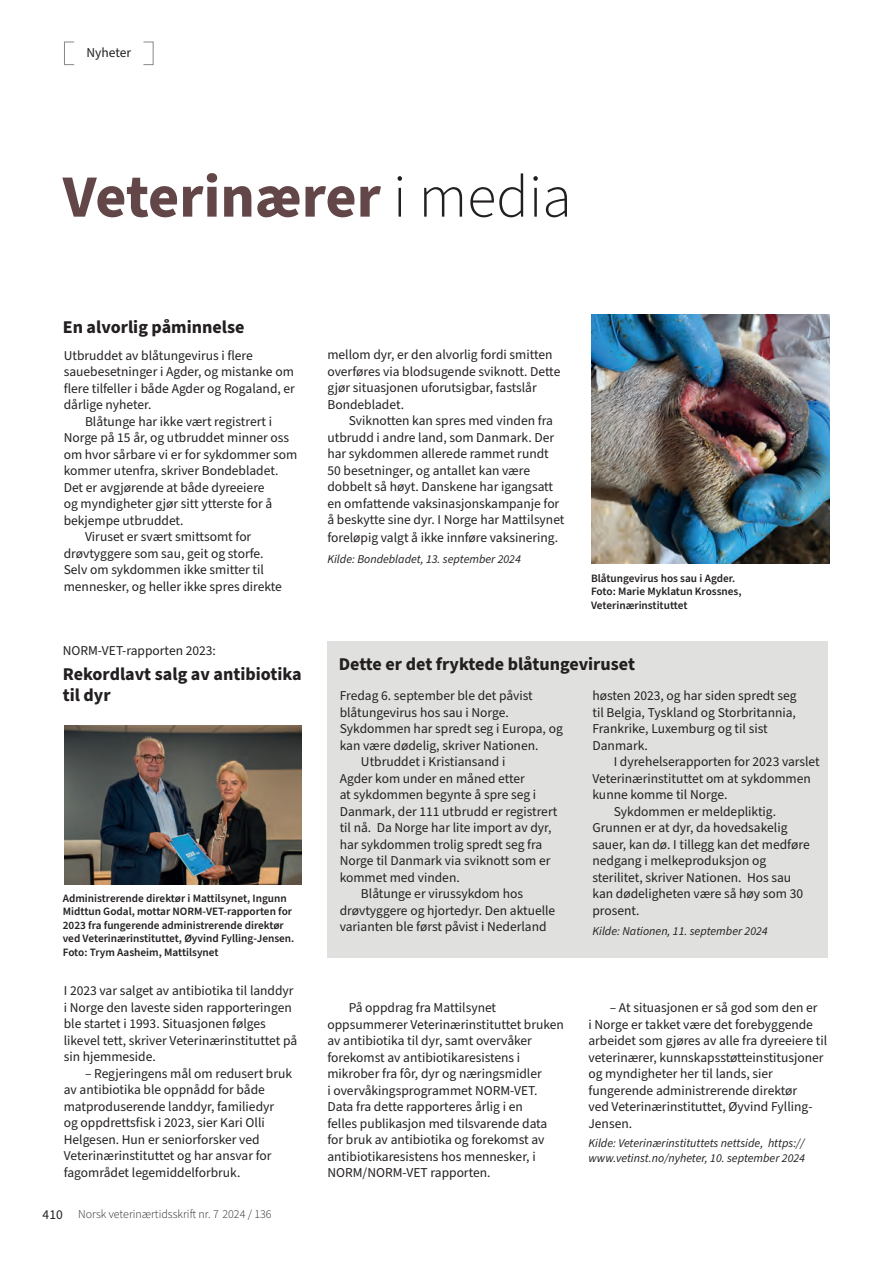
<style>
.page{position:relative;width:893px;height:1263px;background:#fff}
.page>*{position:absolute;margin:0;border:0;box-sizing:border-box;transform-origin:0 0}
.t1{font:700 60px "Source Sans Pro";color:#634748}
.t2{font:700 18px/21px "Source Sans Pro";color:#231f20}
.t3{font:13.5px/16.5px "Source Sans Pro";color:#231f20}
.t4{font:italic 12px/15px "Source Sans Pro";color:#231f20}
.t5{font:300 12px "Source Sans Pro";color:#231f20}
.t6{font:600 11.25px/13.5px "Source Sans Pro";color:#231f20}
.s1{font-weight:300;color:#231f20}
.s2{font-weight:400;font-size:13.5px}
</style>
<div class="page">
<div style="left:64px;top:42px;width:10px;height:23px;border:1px solid #868a81"></div>
<div style="left:327px;top:641px;width:501px;height:317px;background:#e0e1df"></div>
<img style="left:591px;top:314px;width:238px;height:250px">
<img style="left:64px;top:726px;width:238px;height:158px">
<p class="t3" style="left:86px;top:45px;width:46px">Nyheter</p>
<h1 class="t1" style="left:63px;top:156px;width:510px">Veterinærer <span class="s1">i media</span></h1>
<h2 class="t2" style="left:63px;top:317px;width:183px">En alvorlig påminnelse</h2>
<p class="t3" style="left:64px;top:347px;width:191px">Utbruddet av blåtungevirus i flere</p>
<p class="t3" style="left:64px;top:364px;width:232px">sauebesetninger i Agder, og mistanke om</p>
<p class="t3" style="left:64px;top:380px;width:233px">flere tilfeller i både Agder og Rogaland, er</p>
<p class="t3" style="left:64px;top:397px;width:89px">dårlige nyheter.</p>
<p class="t3" style="left:85px;top:413px;width:189px">Blåtunge har ikke vært registrert i</p>
<p class="t3" style="left:64px;top:430px;width:227px">Norge på 15 år, og utbruddet minner oss</p>
<p class="t3" style="left:64px;top:446px;width:235px">om hvor sårbare vi er for sykdommer som</p>
<p class="t3" style="left:64px;top:463px;width:216px">kommer utenfra, skriver Bondebladet.</p>
<p class="t3" style="left:64px;top:479px;width:202px">Det er avgjørende at både dyreeiere</p>
<p class="t3" style="left:64px;top:496px;width:210px">og myndigheter gjør sitt ytterste for å</p>
<p class="t3" style="left:64px;top:512px;width:121px">bekjempe utbruddet.</p>
<p class="t3" style="left:85px;top:529px;width:168px">Viruset er svært smittsomt for</p>
<p class="t3" style="left:64px;top:545px;width:201px">drøvtyggere som sau, geit og storfe.</p>
<p class="t3" style="left:64px;top:562px;width:202px">Selv om sykdommen ikke smitter til</p>
<p class="t3" style="left:64px;top:578px;width:220px">mennesker, og heller ikke spres direkte</p>
<p class="t3" style="left:63px;top:643px;width:155px">NORM-VET-rapporten 2023:</p>
<h2 class="t2" style="left:63px;top:664px;width:241px">Rekordlavt salg av antibiotika til dyr</h2>
<p class="t6" style="left:63px;top:891px;width:233px">Administrerende direktør i Mattilsynet, Ingunn Midttun Godal, mottar NORM-VET-rapporten for 2023 fra fungerende administrerende direktør ved Veterinærinstituttet, Øyvind Fylling-Jensen.<br>Foto: Trym Aasheim, Mattilsynet</p>
<p class="t3" style="left:64px;top:983px;width:235px">I 2023 var salget av antibiotika til landdyr i Norge den laveste siden rapporteringen ble startet i 1993. Situasjonen følges likevel tett, skriver Veterinærinstituttet på sin hjemmeside.</p>
<p class="t3" style="left:64px;top:1065px;width:230px;text-indent:21px">– Regjeringens mål om redusert bruk av antibiotika ble oppnådd for både matproduserende landdyr, familiedyr<br>og oppdrettsfisk i 2023, sier Kari Olli Helgesen. Hun er seniorforsker ved Veterinærinstituttet og har ansvar for fagområdet legemiddelforbruk.</p>
<p class="t5" style="left:43px;top:1206px;width:230px"><span class="s2">410</span> Norsk veterinærtidsskrift nr. 7 2024 / 136</p>
<p class="t3" style="left:327px;top:347px;width:234px">mellom dyr, er den alvorlig fordi smitten overføres via blodsugende sviknott. Dette gjør situasjonen uforutsigbar, fastslår Bondebladet.</p>
<p class="t3" style="left:327px;top:413px;width:239px;text-indent:21px">Sviknotten kan spres med vinden fra utbrudd i andre land, som Danmark. Der har sykdommen allerede rammet rundt 50 besetninger, og antallet kan være dobbelt så høyt. Danskene har igangsatt en omfattende vaksinasjonskampanje for å beskytte sine dyr. I Norge har Mattilsynet foreløpig valgt å ikke innføre vaksinering.</p>
<p class="t4" style="left:327px;top:552px;width:195px">Kilde: Bondebladet, 13. september 2024</p>
<p class="t6" style="left:591px;top:571px;width:152px">Blåtungevirus hos sau i Agder.<br>Foto: Marie Myklatun Krossnes,<br>Veterinærinstituttet</p>
<h2 class="t2" style="left:339px;top:654px;width:298px">Dette er det fryktede blåtungeviruset</h2>
<p class="t3" style="left:340px;top:688px;width:195px">Fredag 6. september ble det påvist</p>
<p class="t3" style="left:340px;top:704px;width:171px">blåtungevirus hos sau i Norge.</p>
<p class="t3" style="left:340px;top:721px;width:225px">Sykdommen har spredt seg i Europa, og</p>
<p class="t3" style="left:340px;top:737px;width:200px">kan være dødelig, skriver Nationen.</p>
<p class="t3" style="left:361px;top:754px;width:146px">Utbruddet i Kristiansand i</p>
<p class="t3" style="left:340px;top:770px;width:187px">Agder kom under en måned etter</p>
<p class="t3" style="left:340px;top:787px;width:198px">at sykdommen begynte å spre seg i</p>
<p class="t3" style="left:340px;top:803px;width:219px">Danmark, der 111 utbrudd er registrert</p>
<p class="t3" style="left:340px;top:820px;width:213px">til nå. Da Norge har lite import av dyr,</p>
<p class="t3" style="left:340px;top:836px;width:204px">har sykdommen trolig spredt seg fra</p>
<p class="t3" style="left:340px;top:853px;width:212px">Norge til Danmark via sviknott som er</p>
<p class="t3" style="left:340px;top:869px;width:122px">kommet med vinden.</p>
<p class="t3" style="left:361px;top:886px;width:164px">Blåtunge er virussykdom hos</p>
<p class="t3" style="left:340px;top:902px;width:217px">drøvtyggere og hjortedyr. Den aktuelle</p>
<p class="t3" style="left:340px;top:919px;width:208px">varianten ble først påvist i Nederland</p>
<p class="t3" style="left:592px;top:688px;width:205px">høsten 2023, og har siden spredt seg til Belgia, Tyskland og Storbritannia,<br>Frankrike, Luxemburg og til sist<br>Danmark.</p>
<p class="t3" style="left:614px;top:754px;width:207px">I dyrehelserapporten for 2023 varslet</p>
<p class="t3" style="left:592px;top:770px;width:220px">Veterinærinstituttet om at sykdommen</p>
<p class="t3" style="left:592px;top:787px;width:136px">kunne komme til Norge.</p>
<p class="t3" style="left:614px;top:803px;width:164px">Sykdommen er meldepliktig.</p>
<p class="t3" style="left:592px;top:820px;width:196px">Grunnen er at dyr, da hovedsakelig</p>
<p class="t3" style="left:592px;top:836px;width:219px">sauer, kan dø. I tillegg kan det medføre</p>
<p class="t3" style="left:592px;top:853px;width:175px">nedgang i melkeproduksjon og</p>
<p class="t3" style="left:592px;top:869px;width:200px">sterilitet, skriver Nationen. Hos sau</p>
<p class="t3" style="left:592px;top:886px;width:212px">kan dødeligheten være så høy som 30</p>
<p class="t3" style="left:592px;top:903px;width:49px">prosent.</p>
<p class="t4" style="left:592px;top:923px;width:177px">Kilde: Nationen, 11. september 2024</p>
<p class="t3" style="left:327px;top:1000px;width:238px;text-indent:21px">På oppdrag fra Mattilsynet oppsummerer Veterinærinstituttet bruken av antibiotika til dyr, samt overvåker forekomst av antibiotikaresistens i mikrober fra fôr, dyr og næringsmidler<br>i overvåkingsprogrammet NORM-VET.<br>Data fra dette rapporteres årlig i en<br>felles publikasjon med tilsvarende data for bruk av antibiotika og forekomst av antibiotikaresistens hos mennesker, i NORM/NORM-VET rapporten.</p>
<p class="t3" style="left:588px;top:1000px;width:240px;text-indent:21px">– At situasjonen er så god som den er<br>i Norge er takket være det forebyggende arbeidet som gjøres av alle fra dyreeiere til veterinærer, kunnskapsstøtteinstitusjoner og myndigheter her til lands, sier fungerende administrerende direktør<br>ved Veterinærinstituttet, Øyvind Fylling-Jensen.</p>
<p class="t4" style="left:588px;top:1136px;width:218px">Kilde: Veterinærinstituttets nettside, https:// www.vetinst.no/nyheter, 10. september 2024</p>
</div>
